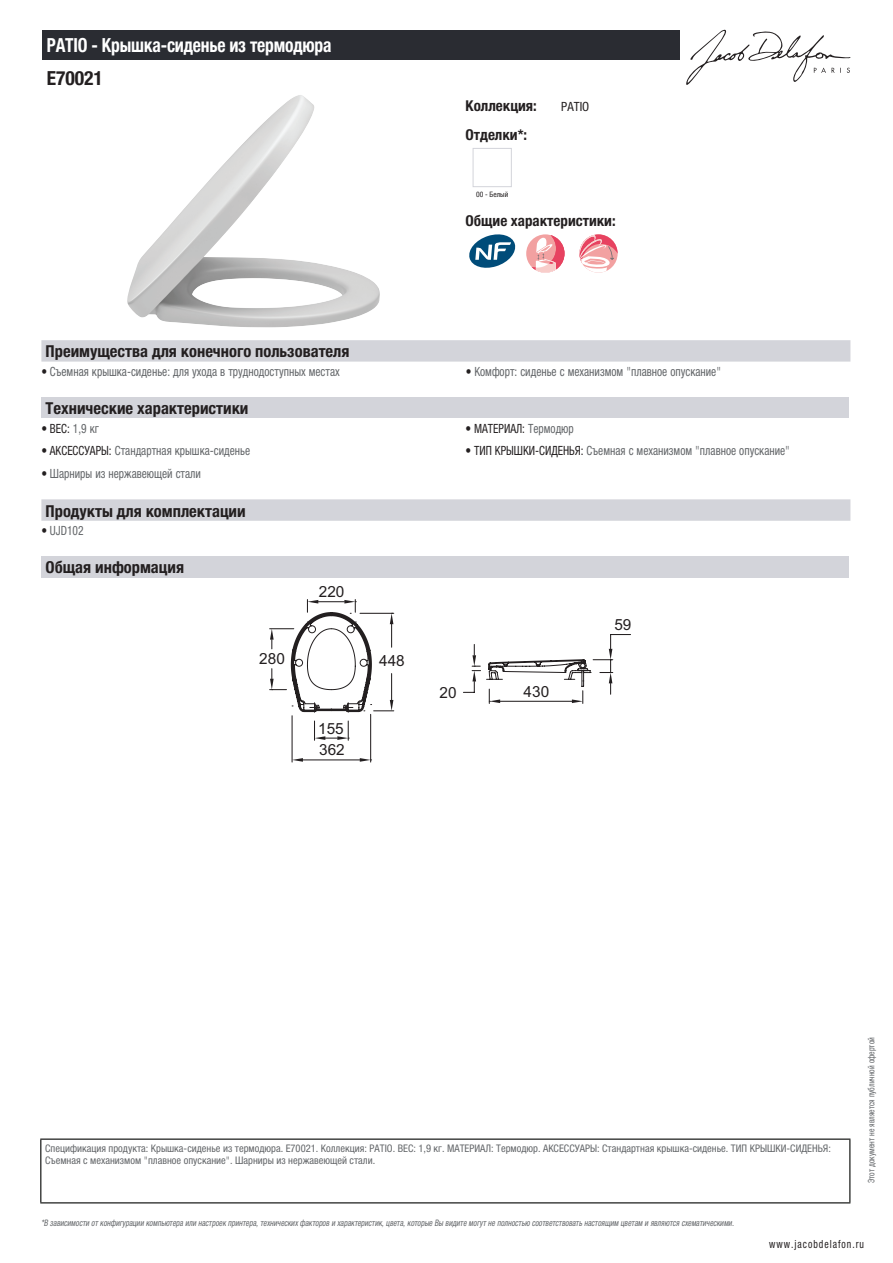
<style>
.page{position:relative;width:893px;height:1263px;background:#fff}
.page>*{position:absolute;margin:0;border:0;box-sizing:border-box;transform-origin:0 0}
.t1{font:700 condensed 19.5px "Helvetica Neue LTCYR";letter-spacing:-.01em;color:#fff;scale:.9 1}
.t2{font:700 condensed 19.5px "Helvetica Neue LTCYR";color:#231f20}
.t3{font:700 condensed 16.5px "Helvetica Neue LTCYR";color:#231f20}
.t4{font:15.3px/21.8px "Arial";color:#231f20}
.t5{font:700 condensed 15px "Helvetica Neue LTCYR";color:#231f20}
.t6{font:condensed 12.75px "Helvetica Neue LTCYR";color:#626568;scale:.9 1}
.t7{font:condensed 12.75px "Helvetica Neue LTCYR";color:#231f20;scale:.9 1}
.t8{font:condensed 12.75px "Helvetica Neue LTCYR";color:#231f20}
.t9{font:condensed 11.25px "Helvetica Neue LTCYR";letter-spacing:.1em;color:#231f20;scale:.87 1}
.t10{font:condensed 10.5px/12px "Helvetica Neue LTCYR";color:#626568}
.t11{font:italic condensed 9px "Helvetica Neue LTCYR";color:#626568;scale:.87 1}
.t12{font:condensed 9px "Helvetica Neue LTCYR";color:#626568;scale:.87 1}
.t13{font:condensed 7.5px "Helvetica Neue LTCYR";color:#231f20}
.s1{color:#231f20}
.s2{color:#626568}
</style>
<div class="page">
<svg style="left:686px;top:30px;width:164px;height:55px"></svg>
<img style="left:127px;top:95px;width:253px;height:233px">
<div style="left:473px;top:148px;width:39px;height:39px;border:1px solid #d3d4da"></div>
<svg style="left:469px;top:234px;width:46px;height:34px"></svg>
<div style="left:526px;top:234px;width:38px;height:39px;background:#f2a1a1;border-radius:50%"></div>
<svg style="left:532px;top:235px;width:32px;height:38px"></svg>
<svg style="left:579px;top:234px;width:39px;height:39px"></svg>
<div style="left:41px;top:340px;width:809px;height:22px;background:#d3d4da"></div>
<div style="left:41px;top:397px;width:808px;height:21px;background:#d3d4da"></div>
<svg style="left:41px;top:499px;width:809px;height:22px;background:#d4d5da"></svg>
<div style="left:41px;top:556px;width:808px;height:22px;background:#d3d4da"></div>
<hr style="left:292px;top:716px;width:1px;height:46px;background:#231f20">
<hr style="left:370px;top:714px;width:1px;height:48px;background:#231f20">
<hr style="left:303px;top:759px;width:57px;height:1px;background:#231f20">
<svg style="left:292px;top:758px;width:11px;height:4px"></svg>
<svg style="left:314px;top:721px;width:35px;height:19px"></svg>
<svg style="left:360px;top:758px;width:12px;height:4px"></svg>
<svg style="left:270px;top:599px;width:361px;height:114px"></svg>
<div style="left:43px;top:30px;width:637px;height:30px;background:#2a2c32"></div>
<hr style="left:40px;top:1138px;width:810px;height:2px;background:#040503">
<hr style="left:40px;top:1140px;width:1px;height:62px;background:#040503">
<hr style="left:849px;top:1140px;width:1px;height:62px;background:#040503">
<hr style="left:40px;top:1202px;width:810px;height:1px;background:#040503">
<h1 class="t1" style="left:47px;top:34px;width:318px">PATIO - Крышка-сиденье из термодюра</h1>
<h1 class="t2" style="left:47px;top:67px;width:58px">E70021</h1>
<p class="t5" style="left:466px;top:97px;width:73px">Коллекция:</p>
<p class="t8" style="left:561px;top:99px;width:30px">PATIO</p>
<p class="t5" style="left:466px;top:126px;width:63px">Отделки*:</p>
<p class="t13" style="left:476px;top:190px;width:34px">00 - Белый</p>
<p class="t5" style="left:466px;top:212px;width:152px">Общие характеристики:</p>
<p class="t3" style="left:46px;top:342px;width:305px">Преимущества для конечного пользователя</p>
<p class="t6" style="left:41px;top:364px;width:333px"><span class="s1">•</span> Съемная крышка-сиденье: для ухода в труднодоступных местах</p>
<p class="t6" style="left:466px;top:364px;width:285px"><span class="s1">•</span> Комфорт: сиденье с механизмом "плавное опускание"</p>
<p class="t3" style="left:46px;top:399px;width:204px">Технические характеристики</p>
<p class="t7" style="left:41px;top:421px;width:65px">• ВЕС: <span class="s2">1,9 кг</span></p>
<p class="t7" style="left:466px;top:421px;width:122px">• МАТЕРИАЛ: <span class="s2">Термодюр</span></p>
<p class="t6" style="left:41px;top:444px;width:234px"><span class="s1">• АКСЕССУАРЫ:</span> Стандартная крышка-сиденье</p>
<p class="t6" style="left:466px;top:444px;width:362px"><span class="s1">• ТИП КРЫШКИ-СИДЕНЬЯ:</span> Съемная с механизмом "плавное опускание"</p>
<p class="t6" style="left:41px;top:466px;width:179px"><span class="s1">•</span> Шарниры из нержавеющей стали</p>
<p class="t3" style="left:46px;top:501px;width:202px">Продукты для комплектации</p>
<p class="t6" style="left:41px;top:523px;width:48px"><span class="s1">•</span> UJD102</p>
<p class="t3" style="left:46px;top:558px;width:140px">Общая информация</p>
<p class="t4" style="left:259px;top:648px;width:27px">280</p>
<p class="t4" style="left:319px;top:581px;width:27px">220</p>
<p class="t4" style="left:318px;top:717px;width:28px">155<br>362</p>
<p class="t4" style="left:379px;top:649px;width:27px">448</p>
<p class="t4" style="left:440px;top:681px;width:19px">20</p>
<p class="t4" style="left:524px;top:680px;width:27px">430</p>
<p class="t4" style="left:614px;top:614px;width:19px">59</p>
<p class="t10" style="left:45px;top:1142px;width:787px">Спецификация продукта: Крышка-сиденье из термодюра. E70021. Коллекция: PATIO. ВЕС: 1,9 кг. МАТЕРИАЛ: Термодюр. АКСЕССУАРЫ: Стандартная крышка-сиденье. ТИП КРЫШКИ-СИДЕНЬЯ:<br>Съемная с механизмом "плавное опускание". Шарниры из нержавеющей стали.</p>
<p class="t11" style="left:41px;top:1218px;width:800px">*В зависимости отконфигурации компьютера или настроек принтера,техническихфакторов и характеристик,цвета,которые Вы видите могутне полностью соответствоватьнастоящим цветам и являются схематическими.</p>
<p class="t12" style="left:866px;top:1183px;width:169px;rotate:-90deg">Этот документ не является публичной офертой</p>
<p class="t9" style="left:769px;top:1237px;width:110px">www.jacobdelafon.ru</p>
</div>
